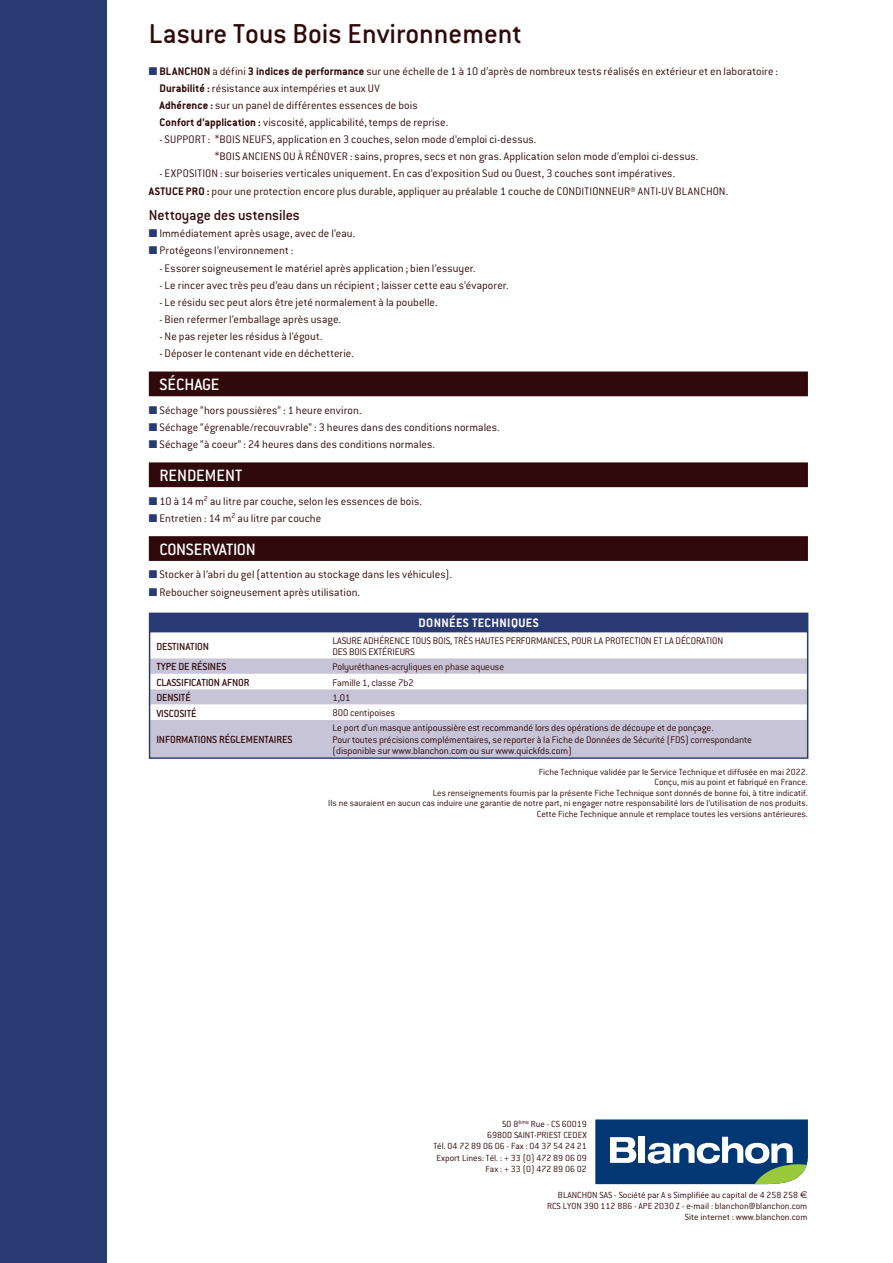
<style>
.page{position:relative;width:893px;height:1263px;background:#fff}
.page>*{position:absolute;margin:0;border:0;box-sizing:border-box;transform-origin:0 0}
.t1{font:500 30px "Conduit ITC";color:#31090a}
.t2{font:500 18px "Conduit ITC";color:#fff}
.t3{font:500 18px "Conduit ITC";letter-spacing:-.02em;color:#fff}
.t4{font:500 15.75px "Conduit ITC";letter-spacing:-.005em;color:#31090a}
.t5{font:700 13.5px "Conduit ITC";letter-spacing:.025em;color:#fff}
.t6{font:300 12px/17.1px "Conduit ITC";letter-spacing:.005em;color:#31090a}
.t7{font:500 11.25px "Conduit ITC";letter-spacing:-.01em;color:#31090a}
.t8{font:300 10.5px/11.2px "Conduit ITC";letter-spacing:-.01em;color:#31090a}
.t9{font:300 9.75px/11.2px "Conduit ITC";color:#31090a;text-align:right}
.s1{color:#283a72}
.s2{font-weight:700}
.s3{font-family:"Euro Sans";font-weight:400}
</style>
<div class="page">
<div style="left:0;top:0;width:106px;height:1263px;background:#283a72"></div>
<div style="left:150px;top:614px;width:657px;height:18px;background:#283a72"></div>
<svg style="left:152px;top:632px;width:653px;height:1px"></svg>
<div style="left:152px;top:658px;width:653px;height:98px;background:#c6c4d6"></div>
<svg style="left:152px;top:674px;width:653px;height:46px"></svg>
<div style="left:149px;top:613px;width:659px;height:146px;border:2px solid #283a72"></div>
<svg style="left:595px;top:1119px;width:213px;height:65px"></svg>
<div style="left:149px;top:371px;width:659px;height:25px;background:#31090a"></div>
<div style="left:149px;top:462px;width:659px;height:25px;background:#31090a"></div>
<div style="left:149px;top:536px;width:659px;height:25px;background:#31090a"></div>
<h1 class="t1" style="left:149px;top:16px;width:375px">Lasure Tous Bois Environnement</h1>
<p class="t6" style="left:159px;top:62px;width:620px;text-indent:-11px"><span class="s1">■</span> <span class="s2">BLANCHON</span> a défini <span class="s2">3 indices de performance</span> sur une échelle de 1 à 10 d’après de nombreux tests réalisés en extérieur et en laboratoire :<br><span class="s2">Durabilité :</span> résistance aux intempéries et aux UV<br><span class="s2">Adhérence :</span> sur un panel de différentes essences de bois<br><span class="s2">Confort d’application :</span> viscosité, applicabilité, temps de reprise.</p>
<p class="t6" style="left:215px;top:131px;width:485px;text-indent:-55px">- SUPPORT : *BOIS NEUFS, application en 3 couches, selon mode d’emploi ci-dessus.<br>*BOIS ANCIENS OU À RÉNOVER : sains, propres, secs et non gras. Application selon mode d’emploi ci-dessus.</p>
<p class="t6" style="left:149px;top:165px;width:581px;text-indent:11px">- EXPOSITION : sur boiseries verticales uniquement. En cas d’exposition Sud ou Ouest, 3 couches sont impératives.<br><span class="s2">ASTUCE PRO :</span> pour une protection encore plus durable, appliquer au préalable 1 couche de CONDITIONNEUR® ANTI-UV BLANCHON.</p>
<h3 class="t4" style="left:149px;top:206px;width:153px">Nettoyage des ustensiles</h3>
<p class="t6" style="left:149px;top:225px;width:208px"><span class="s1">■</span> Immédiatement après usage, avec de l’eau.</p>
<p class="t6" style="left:149px;top:242px;width:146px"><span class="s1">■</span> Protégeons l’environnement :</p>
<p class="t6" style="left:159px;top:259px;width:318px">- Essorer soigneusement le matériel après application ; bien l’essuyer.</p>
<p class="t6" style="left:159px;top:276px;width:351px">- Le rincer avec très peu d’eau dans un récipient ; laisser cette eau s’évaporer.</p>
<p class="t6" style="left:159px;top:293px;width:280px">- Le résidu sec peut alors être jeté normalement à la poubelle.</p>
<p class="t6" style="left:159px;top:311px;width:183px">- Bien refermer l’emballage après usage.</p>
<p class="t6" style="left:159px;top:328px;width:165px">- Ne pas rejeter les résidus à l’égout.</p>
<p class="t6" style="left:159px;top:345px;width:196px">- Déposer le contenant vide en déchetterie.</p>
<h2 class="t2" style="left:159px;top:375px;width:62px">SÉCHAGE</h2>
<p class="t6" style="left:149px;top:402px;width:214px"><span class="s1">■</span> Séchage “hors poussières” : 1 heure environ.</p>
<p class="t6" style="left:149px;top:419px;width:352px"><span class="s1">■</span> Séchage “égrenable/recouvrable” : 3 heures dans des conditions normales.</p>
<p class="t6" style="left:149px;top:436px;width:288px"><span class="s1">■</span> Séchage “à coeur” : 24 heures dans des conditions normales.</p>
<h2 class="t2" style="left:159px;top:465px;width:84px">RENDEMENT</h2>
<p class="t6" style="left:149px;top:492px;width:275px"><span class="s1">■</span> 10 à 14 m<sup>2</sup> au litre par couche, selon les essences de bois.</p>
<p class="t6" style="left:149px;top:510px;width:174px"><span class="s1">■</span> Entretien : 14 m<sup>2</sup> au litre par couche</p>
<h2 class="t3" style="left:159px;top:539px;width:98px">CONSERVATION</h2>
<p class="t6" style="left:149px;top:566px;width:305px"><span class="s1">■</span> Stocker à l’abri du gel (attention au stockage dans les véhicules).</p>
<p class="t6" style="left:149px;top:583px;width:213px"><span class="s1">■</span> Reboucher soigneusement après utilisation.</p>
<p class="t5" style="left:419px;top:615px;width:122px">DONNÉES TECHNIQUES</p>
<p class="t7" style="left:156px;top:640px;width:54px">DESTINATION</p>
<p class="t8" style="left:333px;top:635px;width:392px">LASURE ADHÉRENCE TOUS BOIS, TRÈS HAUTES PERFORMANCES, POUR LA PROTECTION ET LA DÉCORATION<br>DES BOIS EXTÉRIEURS</p>
<p class="t7" style="left:156px;top:661px;width:71px">TYPE DE RÉSINES</p>
<p class="t8" style="left:333px;top:661px;width:173px">Polyuréthanes-acryliques en phase aqueuse</p>
<p class="t7" style="left:156px;top:676px;width:95px">CLASSIFICATION AFNOR</p>
<p class="t8" style="left:333px;top:677px;width:83px">Famille 1, classe 7b2</p>
<p class="t7" style="left:156px;top:691px;width:36px">DENSITÉ</p>
<p class="t8" style="left:333px;top:692px;width:19px">1,01</p>
<p class="t7" style="left:156px;top:707px;width:42px">VISCOSITÉ</p>
<p class="t8" style="left:333px;top:707px;width:64px">800 centipoises</p>
<p class="t7" style="left:156px;top:733px;width:137px">INFORMATIONS RÉGLEMENTAIRES</p>
<p class="t8" style="left:333px;top:722px;width:421px">Le port d’un masque antipoussière est recommandé lors des opérations de découpe et de ponçage.<br>Pour toutes précisions complémentaires, se reporter à la Fiche de Données de Sécurité (FDS) correspondante (disponible sur www.blanchon.com ou sur www.quickfds.com)</p>
<p class="t9" style="left:328px;top:766px;width:481px;line-height:10.5px">Fiche Technique validée par le Service Technique et diffusée en mai 2022.<br>Conçu, mis au point et fabriqué en France.<br>Les renseignements fournis par la présente Fiche Technique sont donnés de bonne foi, à titre indicatif.<br>Ils ne sauraient en aucun cas induire une garantie de notre part, ni engager notre responsabilité lors de l’utilisation de nos produits.<br>Cette Fiche Technique annule et remplace toutes les versions antérieures.</p>
<p class="t9" style="left:433px;top:1118px;width:155px">50 8<sup>ème</sup> Rue - CS 60019<br>69800 SAINT-PRIEST CEDEX<br>Tél. 04 72 89 06 06 - Fax : 04 37 54 24 21<br>Export Lines: Tél. : + 33 (0) 472 89 06 09<br>Fax : + 33 (0) 472 89 06 02</p>
<p class="t9" style="left:547px;top:1189px;width:262px">BLANCHON SAS - Société par A s Simplifiée au capital de 4 258 258 <span class="s3">e<br></span>RCS LYON 390 112 886 - APE 2030 Z - e-mail : blanchon@blanchon.com<br>Site internet : www.blanchon.com</p>
</div>
